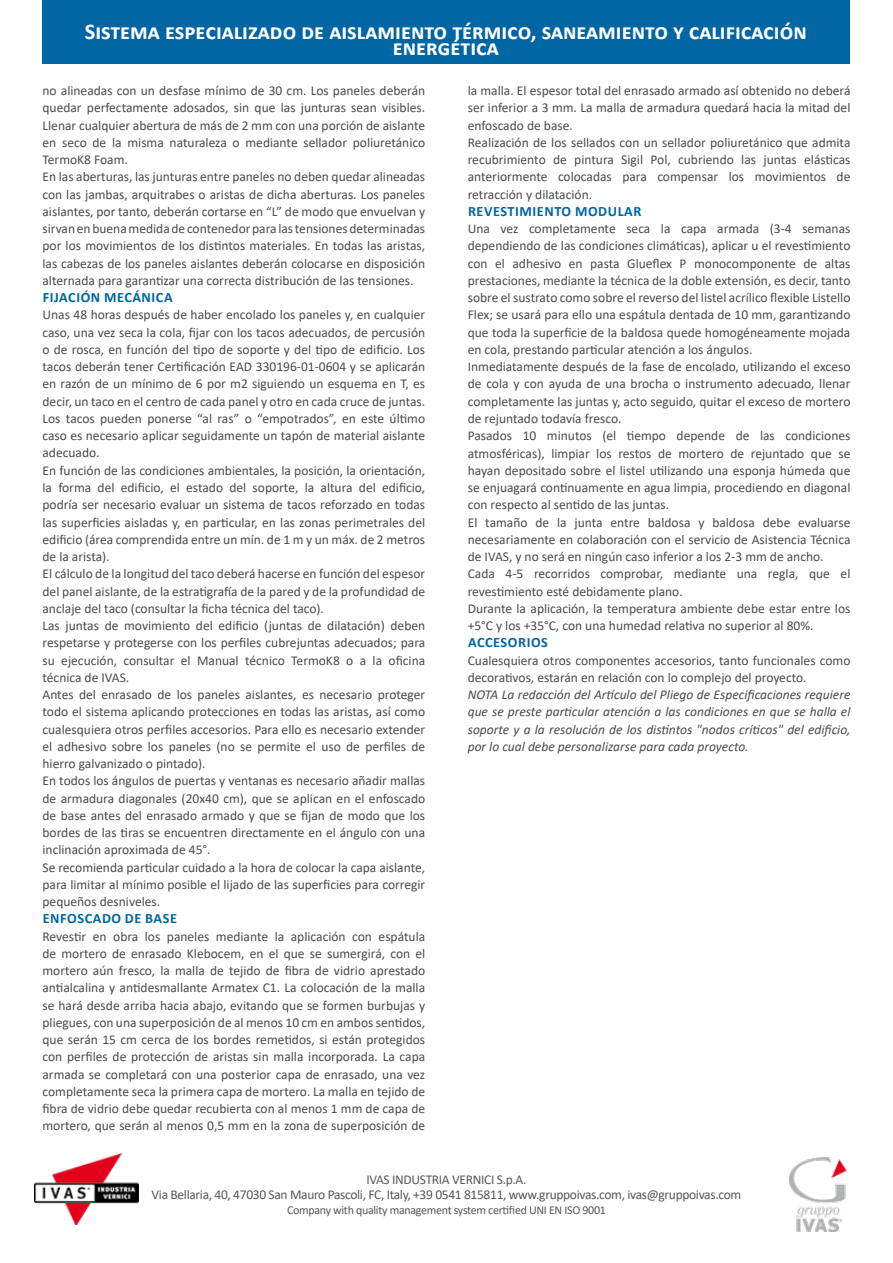
<style>
.page{position:relative;width:893px;height:1263px;background:#fff}
.page>*{position:absolute;margin:0;border:0;box-sizing:border-box;transform-origin:0 0}
.t1{font:700 22.5px/16.5px "Calibri";color:#fff;text-align:center}
.t2{font:700 14.25px "Calibri";letter-spacing:.04em;color:#0065a3}
.t3{font:13.5px/17.2px "Calibri";color:#4b4b4d}
.t4{font:italic 13.5px/17.2px "Calibri";color:#4b4b4d;text-align:justify}
.t5{font:13.5px/15px "Calibri";letter-spacing:-.025em;color:#58585a;text-align:center}
.t6{font:12px "Calibri";letter-spacing:-.025em;color:#58585a}
</style>
<div class="page">
<div style="left:43px;top:0;width:807px;height:64px;background:#0065a3"></div>
<img style="left:789px;top:1157px;width:58px;height:74px">
<img style="left:34px;top:1153px;width:104px;height:72px">
<h1 class="t1" style="left:85px;top:23px;width:724px">Sistema especializado de aislamiento térmico, saneamiento y calificación energética</h1>
<p class="t3" style="left:43px;top:82px;width:384px">no alineadas con un desfase mínimo de 30 cm. Los paneles deberán quedar perfectamente adosados, sin que las junturas sean visibles.<br>Llenar cualquier abertura de más de 2 mm con una porción de aislante en seco de la misma naturaleza o mediante sellador poliuretánico TermoK8 Foam.<br>En las aberturas, las junturas entre paneles no deben quedar alineadas con las jambas, arquitrabes o aristas de dicha aberturas. Los paneles aislantes, por tanto, deberán cortarse en “L” de modo que envuelvan y sirvan en buena medida de contenedor para las tensiones determinadas por los movimientos de los distintos materiales. En todas las aristas, las cabezas de los paneles aislantes deberán colocarse en disposición alternada para garantizar una correcta distribución de las tensiones.</p>
<p class="t2" style="left:43px;top:287px;width:131px">FIJACIÓN MECÁNICA</p>
<p class="t3" style="left:43px;top:306px;width:384px">Unas 48 horas después de haber encolado los paneles y, en cualquier caso, una vez seca la cola, fijar con los tacos adecuados, de percusión o de rosca, en función del tipo de soporte y del tipo de edificio. Los tacos deberán tener Certificación EAD 330196-01-0604 y se aplicarán en razón de un mínimo de 6 por m2 siguiendo un esquema en T, es decir, un taco en el centro de cada panel y otro en cada cruce de juntas.<br>Los tacos pueden ponerse “al ras” o “empotrados”, en este último caso es necesario aplicar seguidamente un tapón de material aislante adecuado.<br>En función de las condiciones ambientales, la posición, la orientación, la forma del edificio, el estado del soporte, la altura del edificio, podría ser necesario evaluar un sistema de tacos reforzado en todas las superficies aisladas y, en particular, en las zonas perimetrales del edificio (área comprendida entre un mín. de 1 m y un máx. de 2 metros de la arista).<br>El cálculo de la longitud del taco deberá hacerse en función del espesor del panel aislante, de la estratigrafía de la pared y de la profundidad de anclaje del taco (consultar la ficha técnica del taco).<br>Las juntas de movimiento del edificio (juntas de dilatación) deben respetarse y protegerse con los perfiles cubrejuntas adecuados; para su ejecución, consultar el Manual técnico TermoK8 o a la oficina técnica de IVAS.<br>Antes del enrasado de los paneles aislantes, es necesario proteger todo el sistema aplicando protecciones en todas las aristas, así como cualesquiera otros perfiles accesorios. Para ello es necesario extender el adhesivo sobre los paneles (no se permite el uso de perfiles de hierro galvanizado o pintado).<br>En todos los ángulos de puertas y ventanas es necesario añadir mallas de armadura diagonales (20x40 cm), que se aplican en el enfoscado de base antes del enrasado armado y que se fijan de modo que los bordes de las tiras se encuentren directamente en el ángulo con una inclinación aproximada de 45°.<br>Se recomienda particular cuidado a la hora de colocar la capa aislante, para limitar al mínimo posible el lijado de las superficies para corregir pequeños desniveles.</p>
<p class="t2" style="left:43px;top:908px;width:136px">ENFOSCADO DE BASE</p>
<p class="t3" style="left:43px;top:927px;width:384px;text-align:justify">Revestir en obra los paneles mediante la aplicación con espátula de mortero de enrasado Klebocem, en el que se sumergirá, con el mortero aún fresco, la malla de tejido de fibra de vidrio aprestado antialcalina y antidesmallante Armatex C1. La colocación de la malla se hará desde arriba hacia abajo, evitando que se formen burbujas y pliegues, con una superposición de al menos 10 cm en ambos sentidos, que serán 15 cm cerca de los bordes remetidos, si están protegidos con perfiles de protección de aristas sin malla incorporada. La capa armada se completará con una posterior capa de enrasado, una vez completamente seca la primera capa de mortero. La malla en tejido de fibra de vidrio debe quedar recubierta con al menos 1 mm de capa de mortero, que serán al menos 0,5 mm en la zona de superposición de</p>
<p class="t3" style="left:468px;top:82px;width:384px">la malla. El espesor total del enrasado armado así obtenido no deberá ser inferior a 3 mm. La malla de armadura quedará hacia la mitad del enfoscado de base.<br>Realización de los sellados con un sellador poliuretánico que admita recubrimiento de pintura Sigil Pol, cubriendo las juntas elásticas anteriormente colocadas para compensar los movimientos de retracción y dilatación.</p>
<p class="t2" style="left:468px;top:201px;width:175px">REVESTIMIENTO MODULAR</p>
<p class="t3" style="left:468px;top:220px;width:384px">Una vez completamente seca la capa armada (3-4 semanas dependiendo de las condiciones climáticas), aplicar u el revestimiento con el adhesivo en pasta Glueflex P monocomponente de altas prestaciones, mediante la técnica de la doble extensión, es decir, tanto sobre el sustrato como sobre el reverso del listel acrílico flexible Listello Flex; se usará para ello una espátula dentada de 10 mm, garantizando que toda la superficie de la baldosa quede homogéneamente mojada en cola, prestando particular atención a los ángulos.<br>Inmediatamente después de la fase de encolado, utilizando el exceso de cola y con ayuda de una brocha o instrumento adecuado, llenar completamente las juntas y, acto seguido, quitar el exceso de mortero de rejuntado todavía fresco.<br>Pasados 10 minutos (el tiempo depende de las condiciones atmosféricas), limpiar los restos de mortero de rejuntado que se hayan depositado sobre el listel utilizando una esponja húmeda que se enjuagará continuamente en agua limpia, procediendo en diagonal con respecto al sentido de las juntas.<br>El tamaño de la junta entre baldosa y baldosa debe evaluarse necesariamente en colaboración con el servicio de Asistencia Técnica de IVAS, y no será en ningún caso inferior a los 2-3 mm de ancho.<br>Cada 4-5 recorridos comprobar, mediante una regla, que el revestimiento esté debidamente plano.<br>Durante la aplicación, la temperatura ambiente debe estar entre los +5°C y los +35°C, con una humedad relativa no superior al 80%.</p>
<p class="t2" style="left:468px;top:632px;width:81px">ACCESORIOS</p>
<p class="t3" style="left:468px;top:651px;width:384px">Cualesquiera otros componentes accesorios, tanto funcionales como decorativos, estarán en relación con lo complejo del proyecto.</p>
<p class="t4" style="left:468px;top:685px;width:384px">NOTA La redacción del Artículo del Pliego de Especificaciones requiere que se preste particular atención a las condiciones en que se halla el soporte y a la resolución de los distintos "nodos críticos" del edificio, por lo cual debe personalizarse para cada proyecto.</p>
<p class="t5" style="left:152px;top:1171px;width:591px">IVAS INDUSTRIA VERNICI S.p.A.<br>Via Bellaria, 40, 47030 San Mauro Pascoli, FC, Italy, +39 0541 815811, www.gruppoivas.com, ivas@gruppoivas.com</p>
<p class="t6" style="left:287px;top:1201px;width:320px">Company with quality management system certified UNI EN ISO 9001</p>
</div>
